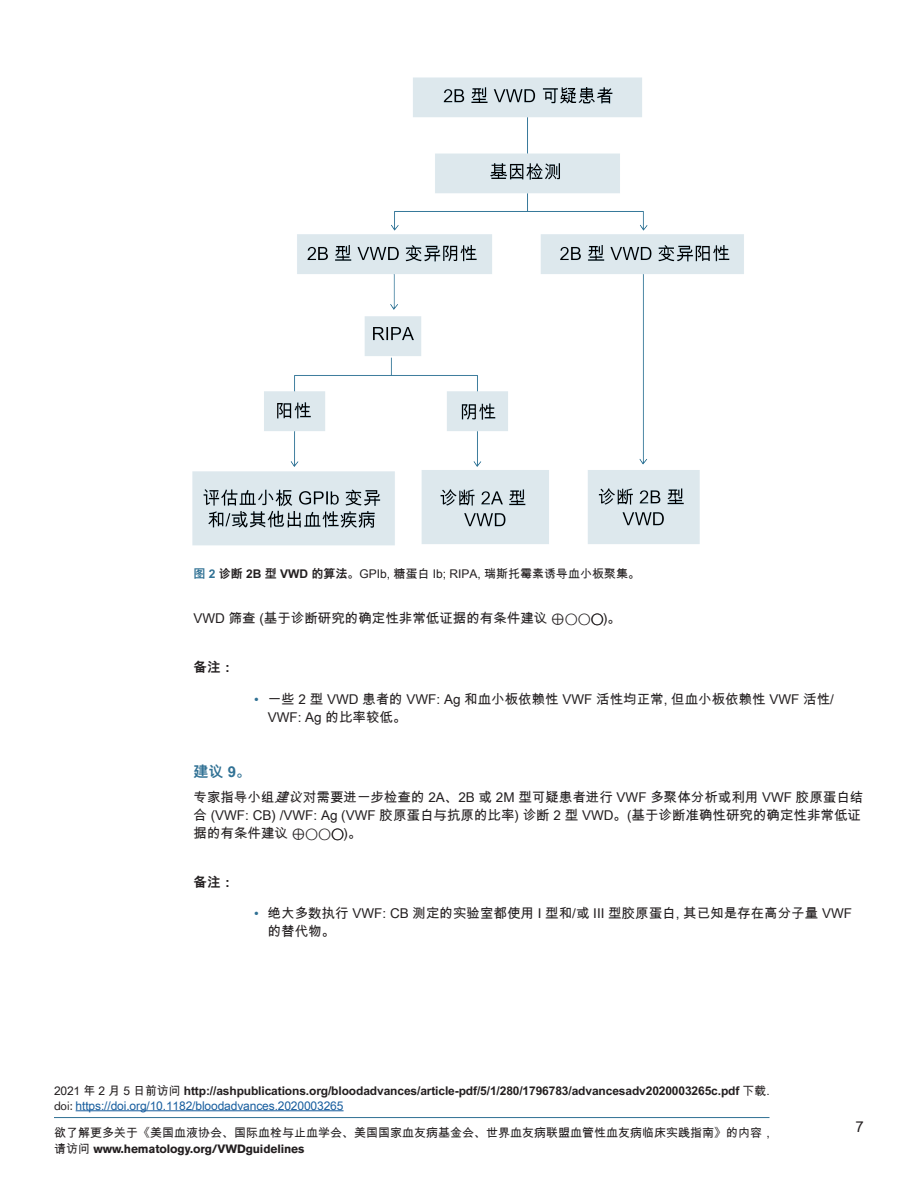
<style>
.page{position:relative;width:918px;height:1188px;background:#fff}
.page>*{position:absolute;margin:0;border:0;box-sizing:border-box;transform-origin:0 0}
.Body{font:700 15px "Arial Unicode MS";color:#307194}
.t1{font:15px "Arial Unicode MS";color:#231f20}
.Body-2{font:13.5px/18px "Arial Unicode MS";color:#231f20}
.Body-3{font:700 13.5px "Arial Unicode MS";color:#231f20}
.t2{font:700 12px/15px "Arial Unicode MS";letter-spacing:-.01em;color:#231f20}
.Body-4{font:12px "Arial Unicode MS";color:#231f20}
.t3{font:700 12px "Akzidenz Grotesk BE";letter-spacing:-.01em;color:#231f20}
.s1{font-weight:700;color:#307194}
.s2{font-weight:700}
.s3{font-family:"Cambria Math"}
.s4{font-family:"Cambria Math";font-size:11.25px}
.s5{color:#307194}
.s6{font-style:italic}
.s7{font-weight:400}
.s8{font-family:"Akzidenz Grotesk BE";font-weight:400}
.s9{font-weight:400;color:#175d9e}
.s10{font-family:"Arial Unicode MS";font-weight:400}
</style>
<div class="page">
<hr style="left:76px;top:1110px;width:268px;height:1px;background:#175d9e">
<hr style="left:54px;top:1117px;width:716px;height:1px;background:#307194">
<img style="left:192px;top:77px;width:552px;height:469px">
<p class="Body-4" style="left:194px;top:565px;width:448px"><span class="s1">图 2</span> <span class="s2">诊断 2B 型 VWD 的算法。</span>GPIb, 糖蛋白 Ib; RIPA, 瑞斯托霉素诱导血小板聚集。</p>
<p class="Body-2" style="left:194px;top:609px;width:429px">VWD 筛查 (基于诊断研究的确定性非常低证据的有条件建议 <span class="s3">⊕</span> <span class="s4">⃝ ⃝ ⃝</span>)。</p>
<p class="Body-3" style="left:194px;top:658px;width:42px">备注：</p>
<p class="Body-2" style="left:268px;top:690px;width:568px;text-indent:-14px"><span class="s5">•</span> 一些 2 型 VWD 患者的 VWF: Ag 和血小板依赖性 VWF 活性均正常, 但血小板依赖性 VWF 活性/<br>VWF: Ag 的比率较低。</p>
<p class="Body" style="left:194px;top:761px;width:59px">建议 9。</p>
<p class="Body-2" style="left:194px;top:788px;width:671px">专家指导小组<span class="s6">建议</span>对需要进一步检查的 2A、2B 或 2M 型可疑患者进行 VWF 多聚体分析或利用 VWF 胶原蛋白结合 (VWF: CB) /VWF: Ag (VWF 胶原蛋白与抗原的比率) 诊断 2 型 VWD。(基于诊断准确性研究的确定性非常低证据的有条件建议 <span class="s3">⊕</span> <span class="s4">⃝ ⃝ ⃝</span>)。</p>
<p class="Body-3" style="left:194px;top:872px;width:42px">备注：</p>
<p class="Body-2" style="left:268px;top:904px;width:586px;text-indent:-14px"><span class="s5">•</span> 绝大多数执行 VWF: CB 测定的实验室都使用 I 型和/或 III 型胶原蛋白, 其已知是存在高分子量 VWF的替代物。</p>
<p class="t2" style="left:54px;top:1083px;width:717px"><span class="s7">2021 年 2 月 5 日前访问</span> http://ashpublications.org/bloodadvances/article-pdf/5/1/280/1796783/advancesadv2020003265c.pdf <span class="s7">下载. </span><span class="s8">doi:</span> <span class="s9">https://doi.org/10.1182/bloodadvances.2020003265</span></p>
<p class="Body-4" style="left:54px;top:1124px;width:721px">欲了解更多关于《美国血液协会、国际血栓与止血学会、美国国家血友病基金会、世界血友病联盟血管性血友病临床实践指南》的内容，</p>
<p class="t3" style="left:54px;top:1142px;width:252px"><span class="s10">请访问</span> www.hematology.org/VWDguidelines</p>
<p class="t1" style="left:856px;top:1116px;width:10px">7</p>
</div>
